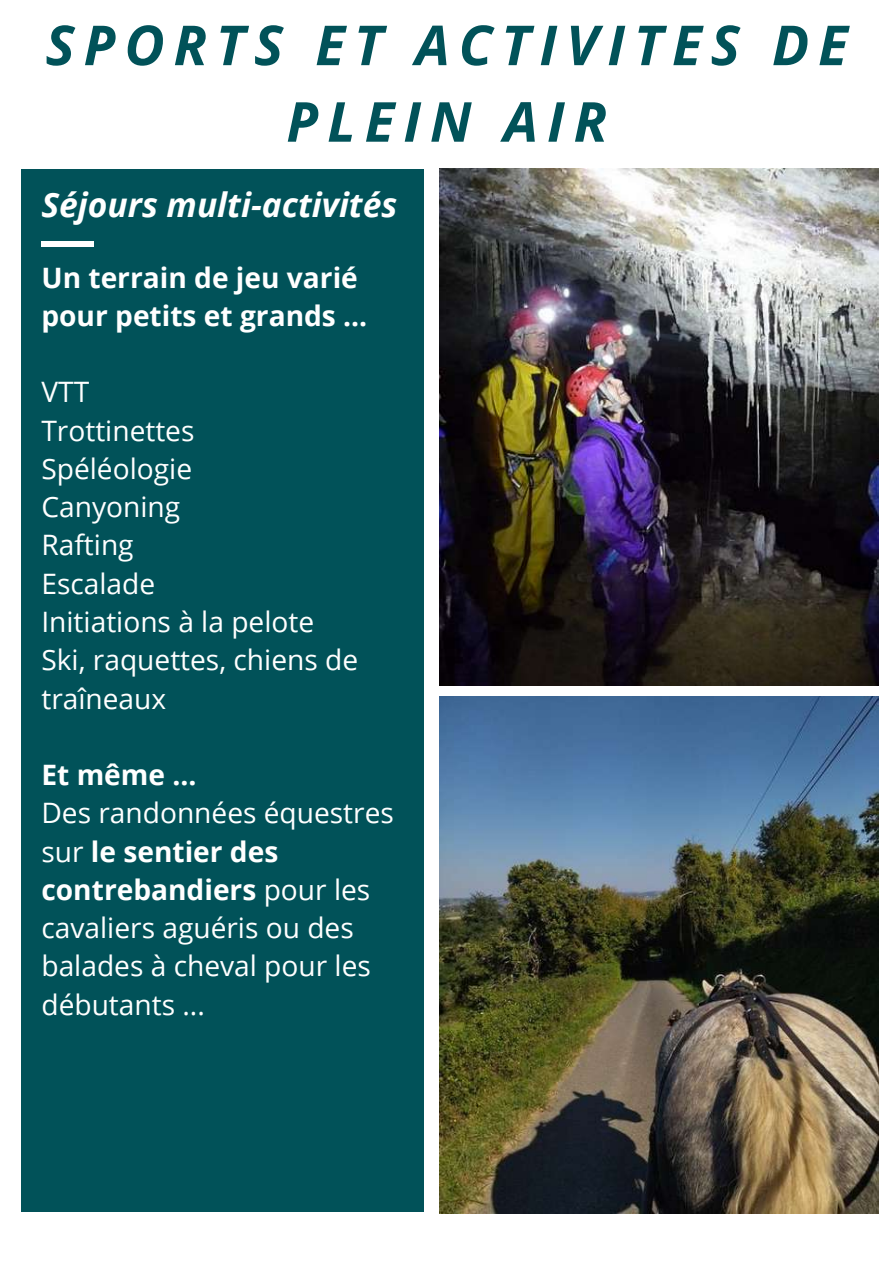
<style>
.page{position:relative;width:893px;height:1264px;background:#fff}
.page>*{position:absolute;margin:0;border:0;box-sizing:border-box;transform-origin:0 0}
.t1{font:italic 700 55.2px/76.5px "Open Sans";letter-spacing:.16em;color:#015259;text-align:center}
.t2{font:italic 700 33.6px "Open Sans";color:#fff}
.t3{font:28.05px/38.2px "Open Sans";color:#fff}
.t4{font:700 28.05px/38.2px "Open Sans";color:#fff}
.s1{font-weight:700}
</style>
<div class="page">
<img style="left:439px;top:169px;width:439px;height:516px">
<img style="left:439px;top:696px;width:439px;height:517px">
<div style="left:21px;top:169px;width:402px;height:1042px;background:#015259"></div>
<div style="left:41px;top:241px;width:53px;height:6px;background:#fff"></div>
<h1 class="t1" style="left:45px;top:5px;width:803px">SPORTS ET ACTIVITES DE<br>PLEIN AIR</h1>
<p class="t2" style="left:41px;top:182px;width:357px">Séjours multi-activités</p>
<p class="t4" style="left:41px;top:257px;width:327px">Un terrain de jeu varié pour petits et grands ...</p>
<p class="t3" style="left:41px;top:372px;width:318px">VTT<br>Trottinettes<br>Spéléologie<br>Canyoning<br>Rafting<br>Escalade<br>Initiations à la pelote<br>Ski, raquettes, chiens de traîneaux</p>
<p class="t4" style="left:41px;top:755px;width:157px">Et même ...</p>
<p class="t3" style="left:41px;top:793px;width:354px">Des randonnées équestres sur <span class="s1">le sentier des contrebandiers</span> pour les cavaliers aguéris ou des balades à cheval pour les débutants ...</p>
</div>
